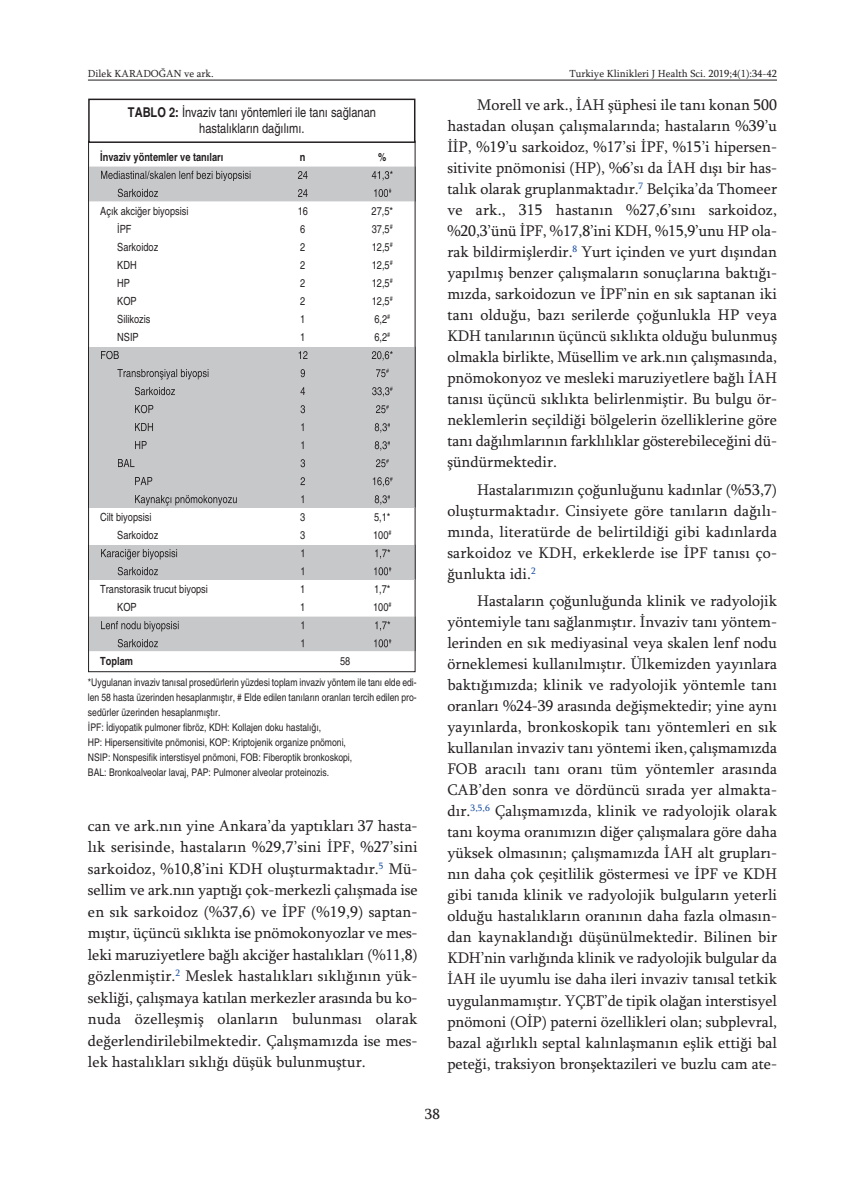
<style>
.page{position:relative;width:865px;height:1197px;background:#fff}
.page>*{position:absolute;margin:0;border:0;box-sizing:border-box;transform-origin:0 0}
.t1{font:15.75px/21px "Sylfaen";color:#231f20;text-align:justify}
.t2{font:15px "Sylfaen";color:#231f20}
.t3{font:condensed 13.5px/16.5px "Helvetica";color:#231f20;text-align:center}
.t4{font:condensed 11.25px "Helvetica";color:#231f20}
.t5{font:700 condensed 11.25px "Helvetica";color:#231f20}
.t6{font:condensed 10.5px/15px "Helvetica";color:#231f20}
.t7{font:10.5px "Sylfaen";color:#231f20}
.s1{font-weight:700}
</style>
<div class="page">
<hr style="left:88px;top:80px;width:689px;height:1px;background:#231f20">
<div style="left:88px;top:99px;width:327px;height:44px;border:2px solid #231f20"></div>
<hr style="left:88px;top:166px;width:1px;height:35px;background:#231f20">
<hr style="left:415px;top:166px;width:1px;height:35px;background:#231f20">
<svg style="left:89px;top:166px;width:326px;height:35px;background:#bebfc1"></svg>
<div style="left:89px;top:347px;width:326px;height:160px;background:#c7c8ca"></div>
<hr style="left:88px;top:347px;width:1px;height:160px;background:#231f20">
<hr style="left:89px;top:347px;width:1px;height:160px;background:#231f20">
<hr style="left:415px;top:347px;width:1px;height:160px;background:#231f20">
<svg style="left:101px;top:351px;width:292px;height:9px"></svg>
<svg style="left:117px;top:369px;width:53px;height:10px"></svg>
<svg style="left:386px;top:368px;width:3px;height:5px"></svg>
<svg style="left:135px;top:387px;width:248px;height:8px"></svg>
<svg style="left:390px;top:386px;width:3px;height:5px"></svg>
<svg style="left:135px;top:405px;width:254px;height:8px"></svg>
<svg style="left:135px;top:423px;width:255px;height:9px"></svg>
<svg style="left:135px;top:441px;width:255px;height:9px"></svg>
<svg style="left:118px;top:459px;width:271px;height:8px"></svg>
<svg style="left:135px;top:477px;width:258px;height:9px"></svg>
<svg style="left:135px;top:495px;width:58px;height:10px"></svg>
<div style="left:89px;top:544px;width:326px;height:35px;background:#c7c8ca"></div>
<hr style="left:88px;top:544px;width:1px;height:35px;background:#231f20">
<hr style="left:89px;top:544px;width:1px;height:35px;background:#231f20">
<hr style="left:415px;top:544px;width:1px;height:35px;background:#231f20">
<svg style="left:101px;top:549px;width:53px;height:10px"></svg>
<svg style="left:118px;top:567px;width:273px;height:8px"></svg>
<hr style="left:88px;top:616px;width:1px;height:35px;background:#231f20">
<hr style="left:415px;top:616px;width:1px;height:35px;background:#231f20">
<svg style="left:89px;top:616px;width:326px;height:35px;background:#c2c3c5"></svg>
<p class="t7" style="left:88px;top:67px;width:127px">Dilek KARADOĞAN ve ark.</p>
<p class="t7" style="left:569px;top:67px;width:209px">Turkiye Klinikleri J Health Sci. 2019;4(1):34-42</p>
<p class="t3" style="left:128px;top:104px;width:249px"><span class="s1">TABLO 2:</span> İnvaziv tanı yöntemleri ile tanı sağlanan hastalıkların dağılımı.</p>
<p class="t5" style="left:100px;top:150px;width:125px">İnvaziv yöntemler ve tanıları</p>
<p class="t5" style="left:300px;top:150px;width:7px">n</p>
<p class="t5" style="left:378px;top:150px;width:10px">%</p>
<p class="t4" style="left:100px;top:204px;width:90px">Açık akciğer biyopsisi</p>
<p class="t4" style="left:298px;top:204px;width:12px">16</p>
<p class="t4" style="left:371px;top:204px;width:23px">27,5*</p>
<p class="t4" style="left:117px;top:222px;width:16px">İPF</p>
<p class="t4" style="left:300px;top:222px;width:7px">6</p>
<p class="t4" style="left:372px;top:222px;width:23px">37,5<sup>#</sup></p>
<p class="t4" style="left:117px;top:240px;width:43px">Sarkoidoz</p>
<p class="t4" style="left:300px;top:240px;width:7px">2</p>
<p class="t4" style="left:372px;top:240px;width:23px">12,5<sup>#</sup></p>
<p class="t4" style="left:117px;top:258px;width:21px">KDH</p>
<p class="t4" style="left:300px;top:258px;width:7px">2</p>
<p class="t4" style="left:372px;top:258px;width:23px">12,5<sup>#</sup></p>
<p class="t4" style="left:117px;top:276px;width:14px">HP</p>
<p class="t4" style="left:300px;top:276px;width:7px">2</p>
<p class="t4" style="left:372px;top:276px;width:23px">12,5<sup>#</sup></p>
<p class="t4" style="left:117px;top:294px;width:21px">KOP</p>
<p class="t4" style="left:300px;top:294px;width:7px">2</p>
<p class="t4" style="left:372px;top:294px;width:23px">12,5<sup>#</sup></p>
<p class="t4" style="left:117px;top:312px;width:35px">Silikozis</p>
<p class="t4" style="left:300px;top:312px;width:7px">1</p>
<p class="t4" style="left:374px;top:312px;width:17px">6,2<sup>#</sup></p>
<p class="t4" style="left:117px;top:330px;width:23px">NSIP</p>
<p class="t4" style="left:300px;top:330px;width:7px">1</p>
<p class="t4" style="left:374px;top:330px;width:17px">6,2<sup>#</sup></p>
<p class="t4" style="left:100px;top:510px;width:53px">Cilt biyopsisi</p>
<p class="t4" style="left:300px;top:510px;width:7px">3</p>
<p class="t4" style="left:374px;top:510px;width:18px">5,1*</p>
<p class="t4" style="left:117px;top:528px;width:43px">Sarkoidoz</p>
<p class="t4" style="left:300px;top:528px;width:7px">3</p>
<p class="t4" style="left:373px;top:528px;width:20px">100<sup>#</sup></p>
<p class="t4" style="left:100px;top:582px;width:109px">Transtorasik trucut biyopsi</p>
<p class="t4" style="left:300px;top:582px;width:7px">1</p>
<p class="t4" style="left:374px;top:582px;width:18px">1,7*</p>
<p class="t4" style="left:117px;top:600px;width:21px">KOP</p>
<p class="t4" style="left:300px;top:600px;width:7px">1</p>
<p class="t4" style="left:373px;top:600px;width:20px">100<sup>#</sup></p>
<p class="t5" style="left:100px;top:654px;width:34px">Toplam</p>
<p class="t4" style="left:340px;top:654px;width:12px">58</p>
<p class="t6" style="left:88px;top:674px;width:330px">*Uygulanan invaziv tanısal prosedürlerin yüzdesi toplam invaziv yöntem ile tanı elde edi&shy;len 58 hasta üzerinden hesaplanmıştır, # Elde edilen tanıların oranları tercih edilen pro&shy;sedürler üzerinden hesaplanmıştır.<br>İPF: İdiyopatik pulmoner fibröz, KDH: Kollajen doku hastalığı,<br>HP: Hipersensitivite pnömonisi, KOP: Kriptojenik organize pnömoni,<br>NSIP: Nonspesifik interstisyel pnömoni, FOB: Fiberoptik bronkoskopi,<br>BAL: Bronkoalveolar lavaj, PAP: Pulmoner alveolar proteinozis.</p>
<p class="t1" style="left:88px;top:814px;width:331px;line-height:21.5px">can ve ark.nın yine Ankara’da yaptıkları 37 hasta&shy;lık serisinde, hastaların %29,7’sini İPF, %27’sini sarkoidoz, %10,8’ini KDH oluşturmaktadır.<sup>5</sup> Mü&shy;sellim ve ark.nın yaptığı çok-merkezli çalışmada ise en sık sarkoidoz (%37,6) ve İPF (%19,9) saptan&shy;mıştır, üçüncü sıklıkta ise pnömokonyozlar ve mes&shy;leki maruziyetlere bağlı akciğer hastalıkları (%11,8) gözlenmiştir.<sup>2</sup> Meslek hastalıkları sıklığının yük&shy;sekliği, çalışmaya katılan merkezler arasında bu ko&shy;nuda özelleşmiş olanların bulunması olarak değerlendirilebilmektedir. Çalışmamızda ise mes&shy;lek hastalıkları sıklığı düşük bulunmuştur.</p>
<p class="t1" style="left:447px;top:94px;width:331px;text-indent:30px">Morell ve ark., İAH şüphesi ile tanı konan 500 hastadan oluşan çalışmalarında; hastaların %39’u İİP, %19’u sarkoidoz, %17’si İPF, %15’i hipersen&shy;sitivite pnömonisi (HP), %6’sı da İAH dışı bir has&shy;talık olarak gruplanmaktadır.<sup>7</sup> Belçika’da Thomeer ve ark., 315 hastanın %27,6’sını sarkoidoz, %20,3’ünü İPF, %17,8’ini KDH, %15,9’unu HP ola&shy;rak bildirmişlerdir.<sup>8</sup> Yurt içinden ve yurt dışından yapılmış benzer çalışmaların sonuçlarına baktığı&shy;mızda, sarkoidozun ve İPF’nin en sık saptanan iki tanı olduğu, bazı serilerde çoğunlukla HP veya KDH tanılarının üçüncü sıklıkta olduğu bulunmuş olmakla birlikte, Müsellim ve ark.nın çalışmasında, pnömokonyoz ve mesleki maruziyetlere bağlı İAH tanısı üçüncü sıklıkta belirlenmiştir. Bu bulgu ör&shy;neklemlerin seçildiği bölgelerin özelliklerine göre tanı dağılımlarının farklılıklar gösterebileceğini dü&shy;şündürmektedir.</p>
<p class="t1" style="left:447px;top:479px;width:331px;text-indent:30px">Hastalarımızın çoğunluğunu kadınlar (%53,7) oluşturmaktadır. Cinsiyete göre tanıların dağılı&shy;mında, literatürde de belirtildiği gibi kadınlarda sarkoidoz ve KDH, erkeklerde ise İPF tanısı ço&shy;ğunlukta idi.<sup>2</sup></p>
<p class="t1" style="left:447px;top:590px;width:331px;text-indent:30px">Hastaların çoğunluğunda klinik ve radyolojik yöntemiyle tanı sağlanmıştır. İnvaziv tanı yöntem&shy;lerinden en sık mediyasinal veya skalen lenf nodu örneklemesi kullanılmıştır. Ülkemizden yayınlara baktığımızda; klinik ve radyolojik yöntemle tanı oranları %24-39 arasında değişmektedir; yine aynı yayınlarda, bronkoskopik tanı yöntemleri en sık kullanılan invaziv tanı yöntemi iken, çalışmamızda FOB aracılı tanı oranı tüm yöntemler arasında CAB’den sonra ve dördüncü sırada yer almakta&shy;dır.<sup>3,5,6</sup> Çalışmamızda, klinik ve radyolojik olarak tanı koyma oranımızın diğer çalışmalara göre daha yüksek olmasının; çalışmamızda İAH alt grupları&shy;nın daha çok çeşitlilik göstermesi ve İPF ve KDH gibi tanıda klinik ve radyolojik bulguların yeterli olduğu hastalıkların oranının daha fazla olmasın&shy;dan kaynaklandığı düşünülmektedir. Bilinen bir KDH’nin varlığında klinik ve radyolojik bulgular da İAH ile uyumlu ise daha ileri invaziv tanısal tetkik uygulanmamıştır. YÇBT’de tipik olağan interstisyel pnömoni (OİP) paterni özellikleri olan; subplevral, bazal ağırlıklı septal kalınlaşmanın eşlik ettiği bal peteği, traksiyon bronşektazileri ve buzlu cam ate-</p>
<p class="t2" style="left:425px;top:1104px;width:16px">38</p>
</div>
